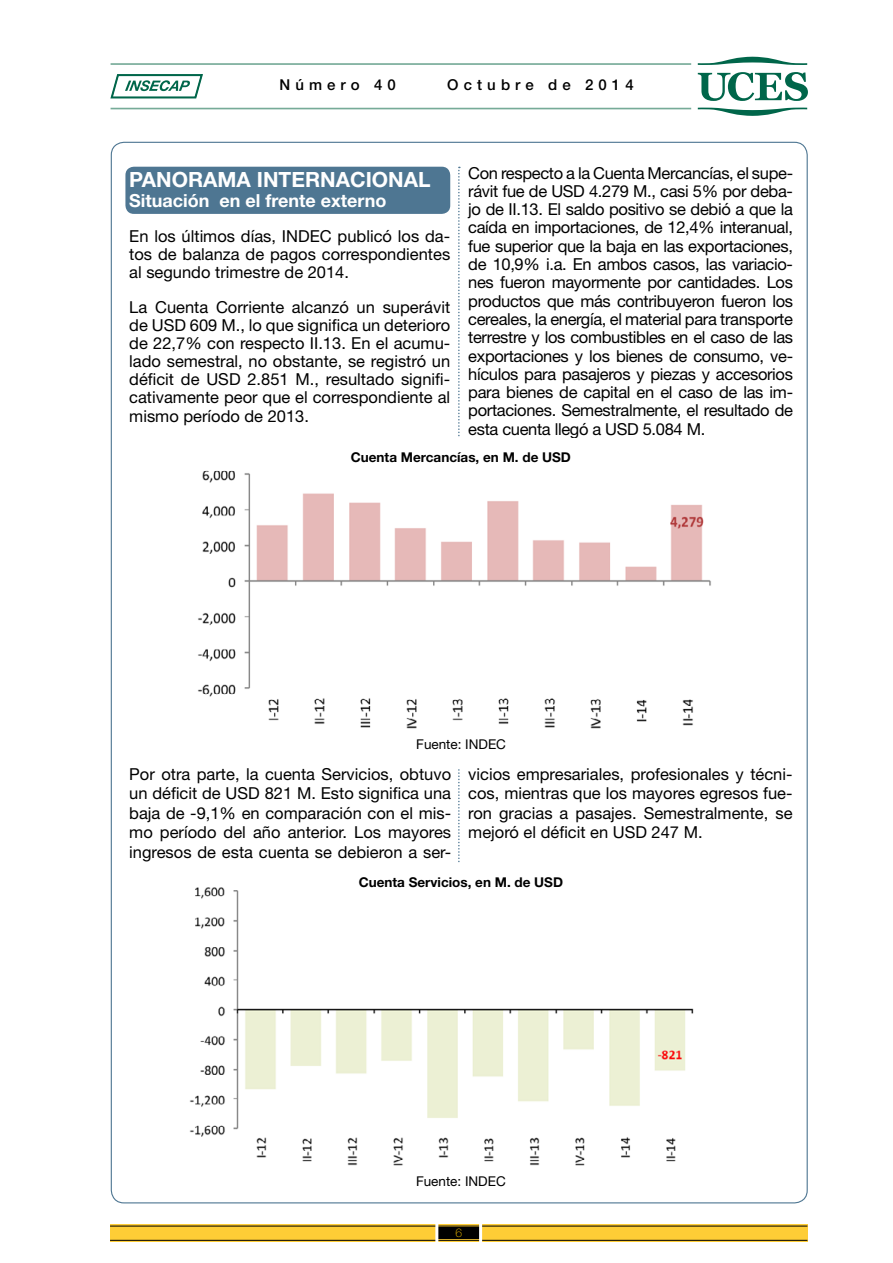
<style>
.page{position:relative;width:893px;height:1263px;background:#fff}
.page>*{position:absolute;margin:0;border:0;box-sizing:border-box;transform-origin:0 0}
.t1{font:700 21px "Helvetica Neue LT Std";color:#fff}
.t2{font:700 18px "Helvetica Neue LT Std";color:#fff}
.t3{font:16.5px/18.3px "Helvetica Neue LT Std";color:#000;text-align:justify}
.t4{font:500 15px "Helvetica Neue LT Std";letter-spacing:.34em;color:#000}
.t5{font:700 13.5px "Helvetica Neue LT Std";color:#000}
.t6{font:13.5px "Helvetica Neue LT Std";color:#000}
.t7{font:100 12px "Helvetica Neue LT Std";color:#fcc400}
</style>
<div class="page">
<div style="left:110px;top:1225px;width:697px;height:17px;background:#fecd36"></div>
<div style="left:437px;top:1227px;width:44px;height:12px;background:#000"></div>
<hr style="left:110px;top:1226px;width:697px;height:1px;background:#000">
<hr style="left:110px;top:1240px;width:697px;height:1px;background:#000">
<hr style="left:435px;top:1223px;width:3px;height:22px;background:#fff">
<hr style="left:479px;top:1224px;width:3px;height:22px;background:#fff">
<svg style="left:110px;top:74px;width:93px;height:25px"></svg>
<svg style="left:698px;top:108px;width:109px;height:8px"></svg>
<svg style="left:698px;top:57px;width:109px;height:8px"></svg>
<svg style="left:698px;top:72px;width:110px;height:29px"></svg>
<hr style="left:111px;top:63px;width:580px;height:2px;background:#76ab98">
<hr style="left:111px;top:108px;width:580px;height:1px;background:#76ab98">
<div style="left:125px;top:167px;width:325px;height:47px;background:#4e7692;border-radius:9px"></div>
<svg style="left:458px;top:167px;width:2px;height:696px"></svg>
<div style="left:129px;top:439px;width:663px;height:329px;background:#fff"></div>
<img style="left:198px;top:470px;width:513px;height:259px">
<img style="left:189px;top:887px;width:505px;height:279px">
<p class="t4" style="left:279px;top:76px;width:118px">Número 40</p>
<p class="t4" style="left:447px;top:76px;width:188px">Octubre de 2014</p>
<p class="t3" style="left:468px;top:163px;width:326px">Con respecto a la Cuenta Mercancías, el supe&shy;rávit fue de USD 4.279 M., casi 5% por deba&shy;jo de II.13. El saldo positivo se debió a que la caída en importaciones, de 12,4% interanual, fue superior que la baja en las exportaciones, de 10,9% i.a. En ambos casos, las variacio&shy;nes fueron mayormente por cantidades. Los productos que más contribuyeron fueron los cereales, la energía, el material para transporte terrestre y los combustibles en el caso de las exportaciones y los bienes de consumo, ve&shy;hículos para pasajeros y piezas y accesorios para bienes de capital en el caso de las im&shy;portaciones. Semestralmente, el resultado de esta cuenta llegó a USD 5.084 M.</p>
<p class="t5" style="left:351px;top:449px;width:222px">Cuenta Mercancías, en M. de USD</p>
<p class="t1" style="left:129px;top:167px;width:303px">PANORAMA INTERNACIONAL</p>
<p class="t2" style="left:129px;top:189px;width:259px">Situación en el frente externo</p>
<p class="t3" style="left:129px;top:227px;width:322px">En los últimos días, INDEC publicó los da&shy;tos de balanza de pagos correspondientes al segundo trimestre de 2014.</p>
<p class="t3" style="left:129px;top:298px;width:322px">La Cuenta Corriente alcanzó un superávit de USD 609 M., lo que significa un deterioro de 22,7% con respecto II.13. En el acumu&shy;lado semestral, no obstante, se registró un déficit de USD 2.851 M., resultado signifi&shy;cativamente peor que el correspondiente al</p>
<p class="t3" style="left:129px;top:407px;width:181px">mismo período de 2013.</p>
<p class="t6" style="left:416px;top:736px;width:91px">Fuente: INDEC</p>
<p class="t3" style="left:129px;top:764px;width:323px;line-height:19.5px">Por otra parte, la cuenta Servicios, obtuvo un déficit de USD 821 M. Esto significa una baja de -9,1% en comparación con el mis&shy;mo período del año anterior. Los mayores ingresos de esta cuenta se debieron a ser-</p>
<p class="t3" style="left:468px;top:764px;width:326px;line-height:19.5px">vicios empresariales, profesionales y técni&shy;cos, mientras que los mayores egresos fue&shy;ron gracias a pasajes. Semestralmente, se mejoró el déficit en USD 247 M.</p>
<p class="t5" style="left:359px;top:874px;width:206px">Cuenta Servicios, en M. de USD</p>
<p class="t6" style="left:416px;top:1173px;width:91px">Fuente: INDEC</p>
<p class="t7" style="left:455px;top:1226px;width:8px">6</p>
</div>
